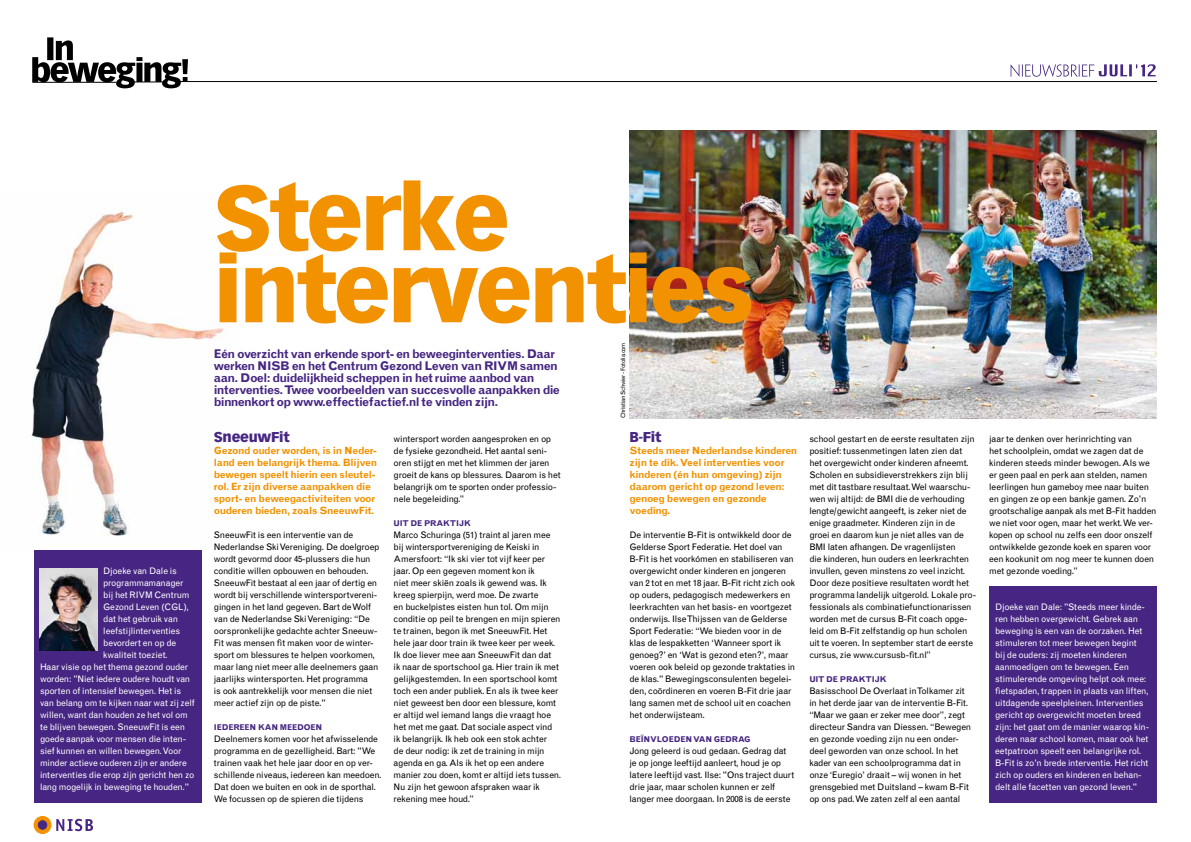
<style>
.page{position:relative;width:1191px;height:842px;background:#fff}
.page>*{position:absolute;margin:0;border:0;box-sizing:border-box;transform-origin:0 0}
.t1{font:900 89.8px/72px "Vectora LT Std";letter-spacing:-.03em;color:#f29200}
.t2{font:900 14px "Vectora LT Std";letter-spacing:-.02em;color:#462682}
.t3{font:700 12px/12px "Grotesque MT Std";letter-spacing:-.055em;color:#462682}
.t4{font:700 10px/12px "Grotesque MT Std";letter-spacing:-.04em;color:#f29200}
.t5{font:9px/12px "Grotesque MT Std";letter-spacing:-.02em;color:#000}
.t6{font:9px/12px "Grotesque MT Std";letter-spacing:-.02em;color:#fff}
.t7{font:9px "Grotesque MT Std";color:#fff}
.t8{font:700 8px "Grotesque MT Std";letter-spacing:-.02em;color:#462682}
.t9{font:6px "Grotesque MT Std";letter-spacing:-.06em;color:#000}
</style>
<div class="page">
<img style="left:31px;top:212px;width:193px;height:324px">
<img style="left:629px;top:130px;width:528px;height:288px">
<hr style="left:179px;top:81px;width:978px;height:1px;background:#000">
<svg style="left:32px;top:37px;width:156px;height:51px"></svg>
<div style="left:34px;top:550px;width:168px;height:252px;background:#462682"></div>
<svg style="left:1010px;top:64px;width:145px;height:13px"></svg>
<div style="left:989px;top:586px;width:168px;height:216px;background:#462682"></div>
<svg style="left:34px;top:816px;width:17px;height:17px"></svg>
<div style="left:34px;top:816px;width:17px;height:17px;border:1px solid #f29200;border-radius:50%"></div>
<div style="left:38px;top:821px;width:9px;height:8px;background:#462682;border-radius:50%"></div>
<div style="left:38px;top:821px;width:9px;height:8px;border:1px solid #462682;border-radius:50%"></div>
<svg style="left:56px;top:819px;width:37px;height:12px"></svg>
<img style="left:40px;top:568px;width:57px;height:82px">
<p class="t6" style="left:103px;top:565px;width:75px">Djoeke van Dale is</p>
<p class="t6" style="left:103px;top:577px;width:82px">programmamanager</p>
<p class="t6" style="left:103px;top:589px;width:88px">bij het RIVM Centrum</p>
<p class="t6" style="left:103px;top:601px;width:87px">Gezond Leven (CGL),</p>
<p class="t6" style="left:103px;top:613px;width:76px">dat het gebruik van</p>
<p class="t7" style="left:103px;top:626px;width:79px">leefstijlinterventies</p>
<p class="t6" style="left:103px;top:637px;width:75px">bevordert en op de</p>
<p class="t6" style="left:103px;top:649px;width:66px">kwaliteit toeziet.</p>
<p class="t6" style="left:40px;top:661px;width:150px">Haar visie op het thema gezond ouder</p>
<p class="t6" style="left:40px;top:673px;width:152px">worden: "Niet iedere oudere houdt van</p>
<p class="t6" style="left:40px;top:685px;width:143px">sporten of intensief bewegen. Het is</p>
<p class="t6" style="left:40px;top:697px;width:156px">van belang om te kijken naar wat zij zelf</p>
<p class="t6" style="left:40px;top:709px;width:149px">willen, want dan houden ze het vol om</p>
<p class="t6" style="left:40px;top:721px;width:146px">te blijven bewegen. SneeuwFit is een</p>
<p class="t6" style="left:40px;top:733px;width:148px">goede aanpak voor mensen die inten-</p>
<p class="t6" style="left:40px;top:745px;width:143px">sief kunnen en willen bewegen. Voor</p>
<p class="t6" style="left:40px;top:757px;width:148px">minder actieve ouderen zijn er andere</p>
<p class="t6" style="left:40px;top:769px;width:156px">interventies die erop zijn gericht hen zo</p>
<p class="t6" style="left:40px;top:781px;width:150px">lang mogelijk in beweging te houden."</p>
<h1 class="t1" style="left:214px;top:181px;width:541px">Sterke interventies</h1>
<p class="t3" style="left:214px;top:348px;width:348px">Eén overzicht van erkende sport- en beweeginterventies. Daar werken N ISB en het Centrum Gezond Leven van RIVM samen aan. Doel: duidelijkheid scheppen in het ruime aanbod van interventies. Twee voorbeelden van succesvolle aanpakken die binnenkort op www.effectiefactief.nl te vinden zijn.</p>
<h2 class="t2" style="left:214px;top:428px;width:77px">SneeuwFit</h2>
<p class="t4" style="left:214px;top:445px;width:165px">Gezond ouder worden, is in N eder&shy;land een belangrijk thema. Blijven bewegen speelt hierin een sleutel&shy;rol. Er zijn diverse aanpakken die sport- en beweegactiviteiten voor ouderen bieden, zoals SneeuwFit.</p>
<p class="t5" style="left:214px;top:529px;width:167px">SneeuwFit is een interventie van de Nederlandse Ski Vereniging. De doelgroep wordt gevormd door 45-plussers die hun conditie willen opbouwen en behouden.<br>SneeuwFit bestaat al een jaar of dertig en wordt bij verschillende wintersportvereni&shy;gingen in het land gegeven. Bart de Wolf van de Nederlandse Ski Vereniging: “De oorspronkelijke gedachte achter Sneeuw-Fit was mensen fit maken voor de winter&shy;sport om blessures te helpen voorkomen, maar lang niet meer alle deelnemers gaan jaarlijks wintersporten. Het programma<br>is ook aantrekkelijk voor mensen die niet meer actief zijn op de piste."</p>
<p class="t8" style="left:214px;top:723px;width:10px">Iede</p>
<p class="t8" style="left:233px;top:723px;width:61px">reen kan meedoe</p>
<p class="t8" style="left:315px;top:723px;width:8px">n</p>
<p class="t5" style="left:214px;top:733px;width:169px">Deelnemers komen voor het afwisselende programma en de gezelligheid. Bart: "We trainen vaak het hele jaar door en op ver&shy;schillende niveaus, iedereen kan meedoen.<br>Dat doen we buiten en ook in de sporthal.<br>We focussen op de spieren die tijdens</p>
<p class="t5" style="left:394px;top:433px;width:169px">wintersport worden aangesproken en op de fysieke gezondheid. Het aantal seni&shy;oren stijgt en met het klimmen der jaren groeit de kans op blessures. Daarom is het belangrijk om te sporten onder professio&shy;nele begeleiding.”</p>
<p class="t8" style="left:394px;top:519px;width:79px">Uit de praktijk</p>
<p class="t5" style="left:394px;top:529px;width:169px">Marco Schuringa (51) traint al jaren mee bij wintersportvereniging de Keiski in Amersfoort: “Ik ski vier tot vijf keer per jaar. Op een gegeven moment kon ik<br>niet meer skiën zoals ik gewend was. Ik kreeg spierpijn, werd moe. De zwarte<br>en buckelpistes eisten hun tol. Om mijn conditie op peil te brengen en mijn spieren te trainen, begon ik met SneeuwFit. Het hele jaar door train ik twee keer per week.<br>Ik doe liever mee aan SneeuwFit dan dat<br>ik naar de sportschool ga. Hier train ik met gelijkgestemden. In een sportschool komt toch een ander publiek. En als ik twee keer niet geweest ben door een blessure, komt er altijd wel iemand langs die vraagt hoe het met me gaat. Dat sociale aspect vind ik belangrijk. Ik heb ook een stok achter<br>de deur nodig: ik zet de training in mijn agenda en ga. Als ik het op een andere manier zou doen, komt er altijd iets tussen.<br>Nu zijn het gewoon afspraken waar ik rekening mee houd.”</p>
<p class="t9" style="left:619px;top:418px;width:77px;rotate:-90deg">Christian Schwier - Fotolia.com</p>
<h2 class="t2" style="left:629px;top:428px;width:33px">B-Fit</h2>
<p class="t4" style="left:629px;top:445px;width:169px">Steeds meer N ederlandse kinderen zijn te dik. Veel interventies voor kinderen (én hun omgeving) zijn daarom gericht op gezond leven: genoeg bewegen en gezonde voeding.</p>
<p class="t5" style="left:629px;top:529px;width:167px">De interventie B-Fit is ontwikkeld door de Gelderse Sport Federatie. Het doel van B-Fit is het voorkómen en stabiliseren van overgewicht onder kinderen en jongeren van 2 tot en met 18 jaar. B-Fit richt zich ook op ouders, pedagogisch medewerkers en leerkrachten van het basis- en voortgezet onderwijs. Ilse Thijssen van de Gelderse Sport Federatie: “We bieden voor in de klas de lespakketten ‘Wanneer sport ik genoeg?’ en ‘Wat is gezond eten?’, maar voeren ook beleid op gezonde traktaties in de klas." Bewegingsconsulenten begelei&shy;den, coördineren en voeren B-Fit drie jaar lang samen met de school uit en coachen het onderwijsteam.</p>
<p class="t8" style="left:629px;top:735px;width:34px">Beïnvloede</p>
<p class="t8" style="left:685px;top:735px;width:36px">n va n ged</p>
<p class="t8" style="left:732px;top:735px;width:14px">rag</p>
<p class="t5" style="left:629px;top:745px;width:166px">Jong geleerd is oud gedaan. Gedrag dat je op jonge leeftijd aanleert, houd je op latere leeftijd vast. Ilse: "Ons traject duurt drie jaar, maar scholen kunnen er zelf langer mee doorgaan. In 2008 is de eerste</p>
<p class="t5" style="left:809px;top:433px;width:168px">school gestart en de eerste resultaten zijn positief: tussenmetingen laten zien dat het overgewicht onder kinderen afneemt.<br>Scholen en subsidieverstrekkers zijn blij met dit tastbare resultaat. Wel waarschu&shy;wen wij altijd: de BMI die de verhouding lengte/gewicht aangeeft, is zeker niet de enige graadmeter. Kinderen zijn in de groei en daarom kun je niet alles van de BMI laten afhangen. De vragenlijsten<br>die kinderen, hun ouders en leerkrachten invullen, geven minstens zo veel inzicht.<br>Door deze positieve resultaten wordt het programma landelijk uitgerold. Lokale pro&shy;fessionals als combinatiefunctionarissen worden met de cursus B-Fit coach opge&shy;leid om B-Fit zelfstandig op hun scholen uit te voeren. In september start de eerste cursus, zie www.cursusb-fit.nl”</p>
<p class="t8" style="left:809px;top:675px;width:79px">Uit de praktijk</p>
<p class="t5" style="left:809px;top:685px;width:163px">Basisschool De Overlaat in Tolkamer zit in het derde jaar van de interventie B-Fit. “Maar we gaan er zeker mee door”, zegt directeur Sandra van Diessen. “Bewegen en gezonde voeding zijn nu een onder&shy;deel geworden van onze school. In het kader van een schoolprogramma dat in onze ‘Euregio’ draait – wij wonen in het grensgebied met Duitsland – kwam B-Fit op ons pad. We zaten zelf al een aantal</p>
<p class="t5" style="left:989px;top:433px;width:169px">jaar te denken over herinrichting van<br>het schoolplein, omdat we zagen dat de kinderen steeds minder bewogen. Als we er geen paal en perk aan stelden, namen leerlingen hun gameboy mee naar buiten en gingen ze op een bankje gamen. Zo’n grootschalige aanpak als met B-Fit hadden we niet voor ogen, maar het werkt. We ver&shy;kopen op school nu zelfs een door onszelf ontwikkelde gezonde koek en sparen voor een kookunit om nog meer te kunnen doen met gezonde voeding.”</p>
<p class="t6" style="left:995px;top:601px;width:155px">Djoeke van Dale: "Steeds meer kinde&shy;ren hebben overgewicht. Gebrek aan beweging is een van de oorzaken. Het stimuleren tot meer bewegen begint<br>bij de ouders: zij moeten kinderen aanmoedigen om te bewegen. Een stimulerende omgeving helpt ook mee: fietspaden, trappen in plaats van liften, uitdagende speelpleinen. Interventies gericht op overgewicht moeten breed zijn: het gaat om de manier waarop kin&shy;deren naar school komen, maar ook het eetpatroon speelt een belangrijke rol.<br>B-Fit is zo'n brede interventie. Het richt zich op ouders en kinderen en behan&shy;delt alle facetten van gezond leven."</p>
</div>
